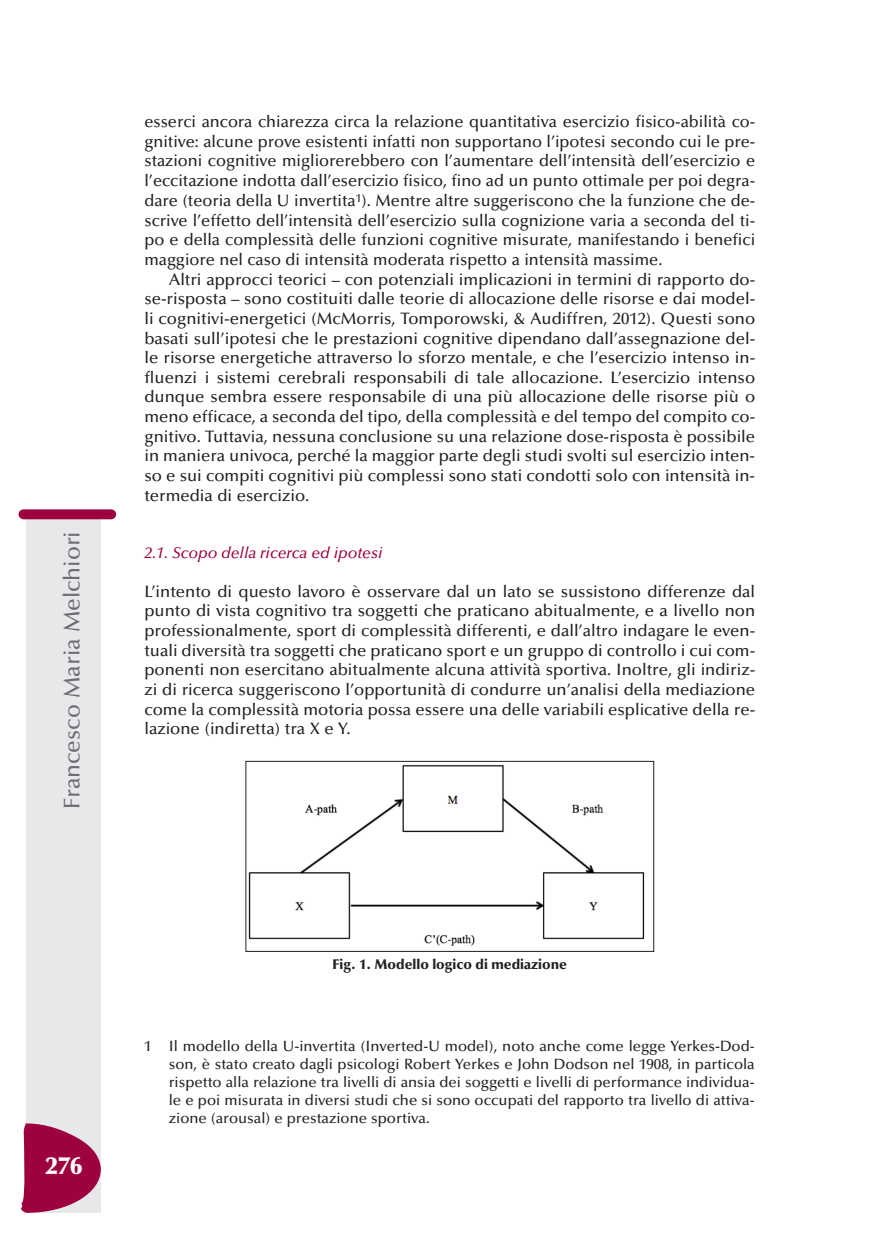
<style>
.page{position:relative;width:869px;height:1241px;background:#fff}
.page>*{position:absolute;margin:0;border:0;box-sizing:border-box;transform-origin:0 0}
.t1{font:900 24.5px "Optima";color:#fff}
.t2{font:500 22.75px "Optima";color:#6c6d70}
.t3{font:500 16.62px/19.6px "Optima";color:#231f20;text-align:justify}
.t4{font:italic 500 15.75px "Optima";color:#9d0140}
.t5{font:500 14.88px/17.8px "Optima";color:#231f20;text-align:justify}
.t6{font:900 14px "Optima";color:#231f20}
</style>
<div class="page">
<img style="left:248px;top:765px;width:397px;height:181px">
<div style="left:245px;top:760px;width:409px;height:191px;border:1px solid #231f20"></div>
<div style="left:27px;top:517px;width:74px;height:695px;background:#e7e8e9"></div>
<div style="left:19px;top:509px;width:97px;height:10px;background:#9d0140;border-radius:5px"></div>
<svg style="left:21px;top:1122px;width:80px;height:90px"></svg>
<h2 class="t2" style="left:63px;top:808px;width:279px;rotate:-90deg">Francesco Maria Melchiori</h2>
<h1 class="t1" style="left:45px;top:1155px;width:38px">276</h1>
<p class="t3" style="left:144px;top:113px;width:612px">esserci ancora chiarezza circa la relazione quantitativa esercizio fisico-abilità co&shy;gnitive: alcune prove esistenti infatti non supportano l’ipotesi secondo cui le pre&shy;stazioni cognitive migliorerebbero con l’aumentare dell’intensità dell’esercizio e l’eccitazione indotta dall’esercizio fisico, fino ad un punto ottimale per poi degra&shy;dare (teoria della U invertita<sup>1</sup>). Mentre altre suggeriscono che la funzione che de&shy;scrive l’effetto dell’intensità dell’esercizio sulla cognizione varia a seconda del ti&shy;po e della complessità delle funzioni cognitive misurate, manifestando i benefici maggiore nel caso di intensità moderata rispetto a intensità massime.</p>
<p class="t3" style="left:144px;top:271px;width:612px;text-indent:25px">Altri approcci teorici – con potenziali implicazioni in termini di rapporto do&shy;se-risposta – sono costituiti dalle teorie di allocazione delle risorse e dai model&shy;li cognitivi-energetici (McMorris, Tomporowski, &amp; Audiffren, 2012). Questi sono basati sull’ipotesi che le prestazioni cognitive dipendano dall’assegnazione del&shy;le risorse energetiche attraverso lo sforzo mentale, e che l’esercizio intenso in&shy;fluenzi i sistemi cerebrali responsabili di tale allocazione. L’esercizio intenso dunque sembra essere responsabile di una più allocazione delle risorse più o meno efficace, a seconda del tipo, della complessità e del tempo del compito co&shy;gnitivo. Tuttavia, nessuna conclusione su una relazione dose-risposta è possibile in maniera univoca, perché la maggior parte degli studi svolti sul esercizio inten&shy;so e sui compiti cognitivi più complessi sono stati condotti solo con intensità in&shy;termedia di esercizio.</p>
<p class="t4" style="left:144px;top:546px;width:239px">2.1. Scopo della ricerca ed ipotesi</p>
<p class="t3" style="left:144px;top:583px;width:612px">L’intento di questo lavoro è osservare dal un lato se sussistono differenze dal punto di vista cognitivo tra soggetti che praticano abitualmente, e a livello non professionalmente, sport di complessità differenti, e dall’altro indagare le even&shy;tuali diversità tra soggetti che praticano sport e un gruppo di controllo i cui com&shy;ponenti non esercitano abitualmente alcuna attività sportiva. Inoltre, gli indiriz&shy;zi di ricerca suggeriscono l’opportunità di condurre un’analisi della mediazione come la complessità motoria possa essere una delle variabili esplicative della re&shy;lazione (indiretta) tra X e Y.</p>
<p class="t6" style="left:332px;top:959px;width:236px">Fig. 1. Modello logico di mediazione</p>
<p class="t5" style="left:169px;top:1038px;width:587px;text-indent:-25px">1 Il modello della U-invertita (Inverted-U model), noto anche come legge Yerkes-Dod&shy;son, è stato creato dagli psicologi Robert Yerkes e John Dodson nel 1908, in particola rispetto alla relazione tra livelli di ansia dei soggetti e livelli di performance individua&shy;le e poi misurata in diversi studi che si sono occupati del rapporto tra livello di attiva&shy;zione (arousal) e prestazione sportiva.</p>
</div>
